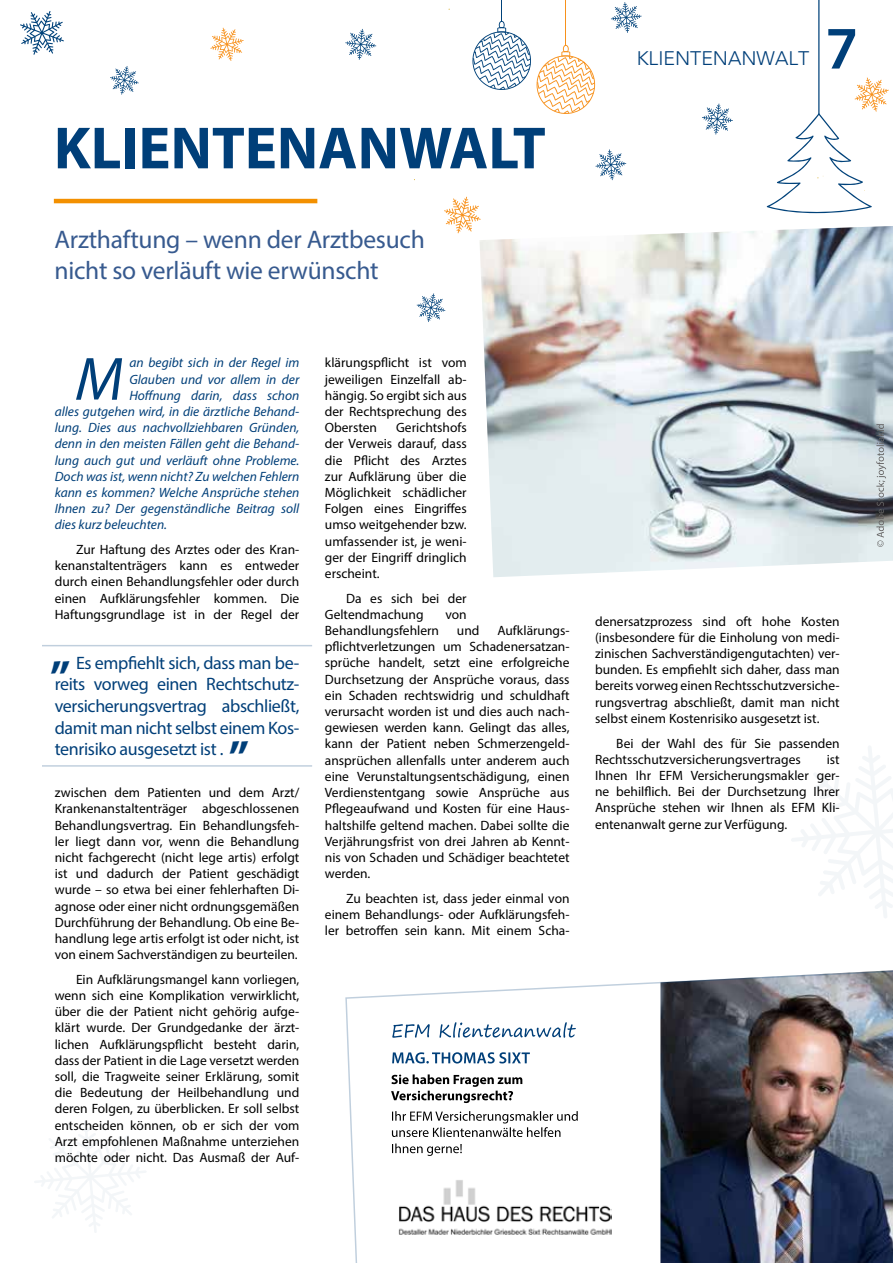
<style>
.page{position:relative;width:893px;height:1263px;background:#fff}
.page>*{position:absolute;margin:0;border:0;box-sizing:border-box;transform-origin:0 0}
.t1{font:italic 61.5px "Myriad Pro";color:#003f79}
.t2{font:700 60px "Myriad Pro";color:#003f79}
.t3{font:800 55.8px "Avenir LT";color:#003f79}
.t4{font:700 45px "Myriad Pro";color:#003f79}
.t5{font:25.5px/30.6px "Myriad Pro";letter-spacing:-.01em;color:#375a8f}
.t6{font:300 19.5px "Avenir LT";color:#003f79}
.t7{font:18px/21.6px "Myriad Pro";letter-spacing:-.02em;color:#003f79;text-align:justify}
.t8{font:13.5px/16.2px "Myriad Pro";color:#000;text-align:justify}
.t9{font:italic 13.5px "Myriad Pro";color:#003f79}
</style>
<div class="page">
<img style="left:345px;top:970px;width:548px;height:293px">
<svg style="left:35px;top:1121px;width:111px;height:112px"></svg>
<svg style="left:791px;top:746px;width:102px;height:172px"></svg>
<hr style="left:54px;top:199px;width:263px;height:4px;background:#f39000">
<hr style="left:42px;top:645px;width:270px;height:1px;background:#003f79">
<hr style="left:42px;top:765px;width:270px;height:2px;background:#003f79">
<img style="left:480px;top:226px;width:413px;height:351px">
<svg style="left:210px;top:28px;width:34px;height:33px"></svg>
<svg style="left:595px;top:149px;width:31px;height:31px"></svg>
<svg style="left:110px;top:66px;width:29px;height:29px"></svg>
<svg style="left:444px;top:197px;width:37px;height:36px"></svg>
<svg style="left:345px;top:29px;width:31px;height:31px"></svg>
<svg style="left:20px;top:11px;width:44px;height:44px"></svg>
<svg style="left:472px;top:0;width:59px;height:90px"></svg>
<svg style="left:611px;top:2px;width:31px;height:31px"></svg>
<svg style="left:417px;top:293px;width:28px;height:29px"></svg>
<svg style="left:702px;top:104px;width:31px;height:31px"></svg>
<svg style="left:767px;top:0;width:122px;height:214px"></svg>
<svg style="left:537px;top:45px;width:58px;height:69px"></svg>
<hr style="left:565px;top:0;width:1px;height:45px;background:#f7911c">
<img style="left:398px;top:1179px;width:213px;height:57px">
<svg style="left:392px;top:1143px;width:70px;height:13px"></svg>
<svg style="left:392px;top:1111px;width:186px;height:26px"></svg>
<svg style="left:391px;top:1074px;width:131px;height:29px"></svg>
<svg style="left:392px;top:1022px;width:184px;height:16px"></svg>
<svg style="left:392px;top:1052px;width:138px;height:11px"></svg>
<svg style="left:876px;top:424px;width:10px;height:123px"></svg>
<h2 class="t2" style="left:54px;top:109px;width:493px">KLIENTENANWALT</h2>
<h3 class="t5" style="left:55px;top:224px;width:372px">Arzthaftung – wenn der Arztbesuch nicht so verläuft wie erwünscht</h3>
<h3 class="t6" style="left:637px;top:47px;width:174px">KLIENTENANWALT</h3>
<h3 class="t3" style="left:826px;top:16px;width:34px">7</h3>
<h1 class="t1" style="left:75px;top:341px;width:50px">M</h1>
<p class="t9" style="left:129px;top:354px;width:171px">an begibt sich in der Regel im</p>
<p class="t9" style="left:129px;top:371px;width:171px">Glauben und vor allem in der</p>
<p class="t9" style="left:129px;top:387px;width:171px">Hoffnung darin, dass schon</p>
<p class="t9" style="left:55px;top:403px;width:246px">alles gutgehen wird, in die ärztliche Behand-</p>
<p class="t9" style="left:55px;top:419px;width:246px">lung. Dies aus nachvollziehbaren Gründen,</p>
<p class="t9" style="left:55px;top:435px;width:246px">denn in den meisten Fällen geht die Behand-</p>
<p class="t9" style="left:55px;top:452px;width:246px">lung auch gut und verläuft ohne Probleme.</p>
<p class="t9" style="left:55px;top:468px;width:246px">Doch was ist, wenn nicht? Zu welchen Fehlern</p>
<p class="t9" style="left:55px;top:484px;width:246px">kann es kommen? Welche Ansprüche stehen</p>
<p class="t9" style="left:55px;top:500px;width:246px">Ihnen zu? Der gegenständliche Beitrag soll</p>
<p class="t9" style="left:55px;top:516px;width:114px">dies kurz beleuchten.</p>
<p class="t8" style="left:55px;top:541px;width:246px;text-indent:21px">Zur Haftung des Arztes oder des Kran&shy;kenanstaltenträgers kann es entweder durch einen Behandlungsfehler oder durch einen Aufklärungsfehler kommen. Die Haftungsgrundlage ist in der Regel der</p>
<h3 class="t7" style="left:55px;top:652px;width:246px;text-indent:21px">Es empfiehlt sich, dass man be&shy;reits vorweg einen Rechtschutz&shy;versicherungsvertrag abschließt, damit man nicht selbst einem Kos&shy;tenrisiko ausgesetzt ist .</h3>
<h3 class="t4" style="left:50px;top:624px;width:22px">„</h3>
<h3 class="t4" style="left:229px;top:704px;width:22px">„</h3>
<p class="t8" style="left:55px;top:784px;width:246px">zwischen dem Patienten und dem Arzt/ Krankenanstaltenträger abgeschlossenen Behandlungsvertrag. Ein Behandlungsfeh&shy;ler liegt dann vor, wenn die Behandlung nicht fachgerecht (nicht lege artis) erfolgt ist und dadurch der Patient geschädigt wurde – so etwa bei einer fehlerhaften Di&shy;agnose oder einer nicht ordnungsgemäßen Durchführung der Behandlung. Ob eine Be&shy;handlung lege artis erfolgt ist oder nicht, ist von einem Sachverständigen zu beurteilen.</p>
<p class="t8" style="left:55px;top:971px;width:246px;text-indent:21px">Ein Aufklärungsmangel kann vorliegen, wenn sich eine Komplikation verwirklicht, über die der Patient nicht gehörig aufge&shy;klärt wurde. Der Grundgedanke der ärzt&shy;lichen Aufklärungspflicht besteht darin, dass der Patient in die Lage versetzt werden soll, die Tragweite seiner Erklärung, somit die Bedeutung der Heilbehandlung und deren Folgen, zu überblicken. Er soll selbst entscheiden können, ob er sich der vom Arzt empfohlenen Maßnahme unterziehen möchte oder nicht. Das Ausmaß der Auf-</p>
<p class="t8" style="left:325px;top:354px;width:143px">klärungspflicht ist vom jeweiligen Einzelfall ab&shy;hängig. So ergibt sich aus der Rechtsprechung des Obersten</p>
<p class="t8" style="left:325px;top:419px;width:143px;text-indent:71px">Gerichtshofs der Verweis darauf, dass die Pflicht des Arztes zur Aufklärung über die Möglichkeit schädlicher Folgen eines Eingriffes umso weitgehender bzw. umfassender ist, je weni&shy;ger der Eingriff dringlich erscheint.</p>
<p class="t8" style="left:325px;top:590px;width:143px;text-indent:21px">Da es sich bei der<br>Geltendmachung</p>
<p class="t8" style="left:445px;top:606px;width:23px">von</p>
<p class="t8" style="left:325px;top:622px;width:246px;text-indent:173px">Aufklärungs&shy;pflichtverletzungen um Schadenersatzan&shy;sprüche handelt, setzt eine erfolgreiche Durchsetzung der Ansprüche voraus, dass ein Schaden rechtswidrig und schuldhaft verursacht worden ist und dies auch nach&shy;gewiesen werden kann. Gelingt das alles, kann der Patient neben Schmerzengeld&shy;ansprüchen allenfalls unter anderem auch eine Verunstaltungsentschädigung, einen Verdienstentgang sowie Ansprüche aus Pflegeaufwand und Kosten für eine Haus&shy;haltshilfe geltend machen. Dabei sollte die Verjährungsfrist von drei Jahren ab Kennt&shy;nis von Schaden und Schädiger beachtetet werden.</p>
<p class="t8" style="left:325px;top:890px;width:246px;text-indent:21px">Zu beachten ist, dass jeder einmal von einem Behandlungs- oder Aufklärungsfeh&shy;ler betroffen sein kann. Mit einem Scha-</p>
<p class="t8" style="left:325px;top:622px;width:116px">Behandlungsfehlern</p>
<p class="t8" style="left:457px;top:622px;width:24px">und</p>
<p class="t8" style="left:595px;top:613px;width:246px">denersatzprozess sind oft hohe Kosten (insbesondere für die Einholung von medi&shy;zinischen Sachverständigengutachten) ver&shy;bunden. Es empfiehlt sich daher, dass man bereits vorweg einen Rechtsschutzversiche&shy;rungsvertrag abschließt, damit man nicht selbst einem Kostenrisiko ausgesetzt ist.</p>
<p class="t8" style="left:595px;top:735px;width:246px;text-indent:21px">Bei der Wahl des für Sie passenden<br>Rechtsschutzversicherungsvertrages</p>
<p class="t8" style="left:595px;top:751px;width:246px;text-indent:232px">ist Ihnen Ihr EFM Versicherungsmakler ger&shy;ne behilflich. Bei der Durchsetzung Ihrer Ansprüche stehen wir Ihnen als EFM Kli&shy;entenanwalt gerne zur Verfügung.</p>
</div>
